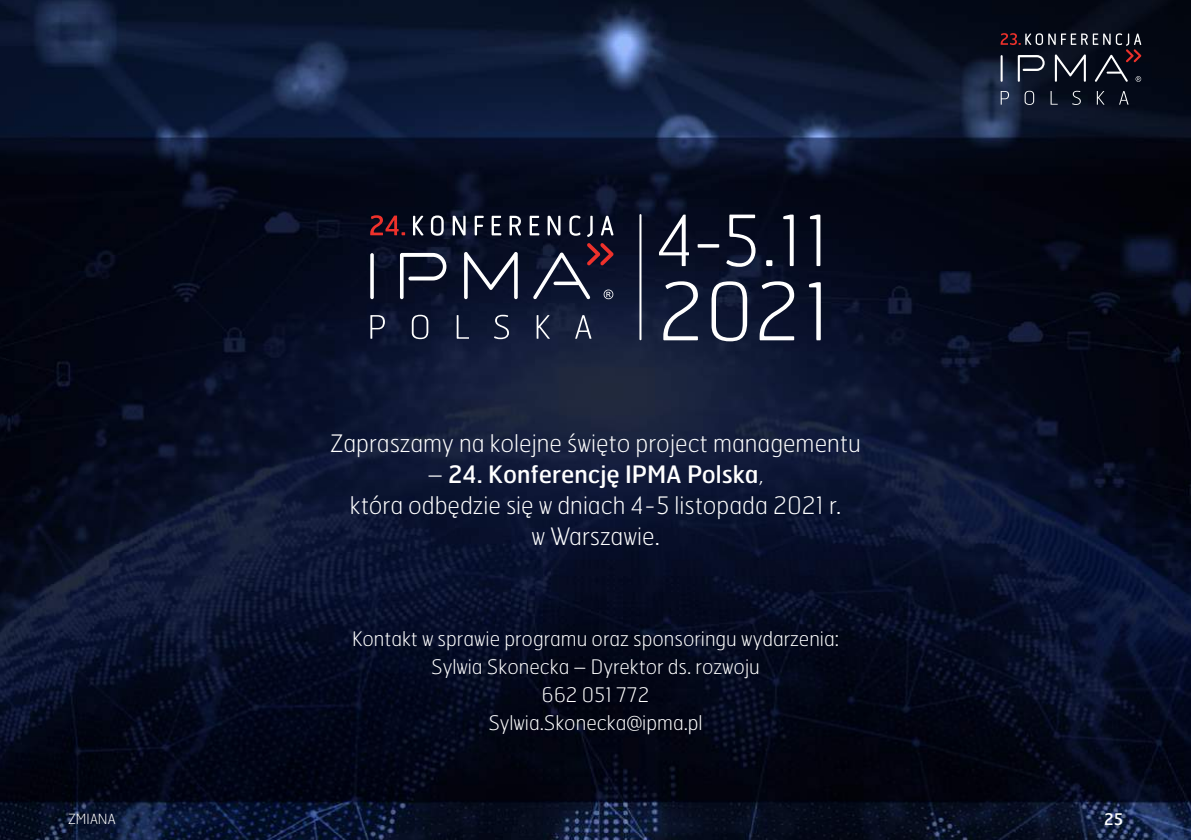
<style>
.page{position:relative;width:1191px;height:840px;background:#fff}
.page>*{position:absolute;margin:0;border:0;box-sizing:border-box;transform-origin:0 0}
.t1{font:100 24px/31.2px "Hermes Pl";color:#fff;text-align:center}
.t2{font:100 20px/27.8px "Hermes Pl";color:#fff;text-align:center}
.t3{font:16px "Hermes Pl";color:#fff}
.t4{font:100 14px "Hermes Pl";color:#fff}
.s1{font-weight:400}
</style>
<div class="page">
<img style="left:0;top:0;width:1191px;height:839px">
<svg style="left:1000px;top:91px;width:9px;height:14px"></svg>
<svg style="left:1024px;top:91px;width:10px;height:14px"></svg>
<svg style="left:1050px;top:91px;width:7px;height:14px"></svg>
<svg style="left:1072px;top:91px;width:8px;height:14px"></svg>
<svg style="left:1096px;top:91px;width:8px;height:14px"></svg>
<svg style="left:1119px;top:91px;width:9px;height:14px"></svg>
<svg style="left:1000px;top:33px;width:141px;height:49px;background:#2e2f3c"></svg>
<svg style="left:370px;top:215px;width:35px;height:20px"></svg>
<svg style="left:370px;top:315px;width:15px;height:23px"></svg>
<svg style="left:412px;top:314px;width:16px;height:25px"></svg>
<svg style="left:457px;top:315px;width:12px;height:23px"></svg>
<svg style="left:494px;top:314px;width:15px;height:25px"></svg>
<svg style="left:536px;top:315px;width:14px;height:23px"></svg>
<svg style="left:575px;top:315px;width:16px;height:23px"></svg>
<svg style="left:370px;top:243px;width:243px;height:56px;background:#2e3146"></svg>
<svg style="left:413px;top:216px;width:10px;height:19px"></svg>
<svg style="left:474px;top:216px;width:10px;height:19px"></svg>
<svg style="left:491px;top:216px;width:10px;height:19px"></svg>
<svg style="left:431px;top:215px;width:13px;height:20px"></svg>
<svg style="left:453px;top:216px;width:12px;height:19px"></svg>
<svg style="left:529px;top:216px;width:10px;height:19px"></svg>
<svg style="left:509px;top:216px;width:12px;height:19px"></svg>
<svg style="left:587px;top:216px;width:5px;height:21px"></svg>
<svg style="left:601px;top:216px;width:12px;height:19px"></svg>
<svg style="left:569px;top:215px;width:11px;height:20px"></svg>
<svg style="left:547px;top:216px;width:13px;height:19px"></svg>
<hr style="left:639px;top:214px;width:2px;height:126px;background:#fff">
<svg style="left:663px;top:281px;width:35px;height:59px"></svg>
<svg style="left:711px;top:281px;width:36px;height:60px"></svg>
<svg style="left:759px;top:281px;width:35px;height:59px"></svg>
<svg style="left:809px;top:282px;width:12px;height:58px"></svg>
<svg style="left:659px;top:214px;width:30px;height:52px"></svg>
<svg style="left:697px;top:244px;width:22px;height:3px"></svg>
<svg style="left:726px;top:214px;width:29px;height:53px"></svg>
<svg style="left:766px;top:260px;width:6px;height:6px"></svg>
<svg style="left:783px;top:214px;width:10px;height:52px"></svg>
<svg style="left:810px;top:214px;width:10px;height:52px"></svg>
<p class="t1" style="left:330px;top:426px;width:532px">Zapraszamy na kolejne święto project managementu</p>
<p class="t1" style="left:350px;top:458px;width:492px">– <span class="s1">24. Konferencję IPMA Polska</span>,<br>która odbędzie się w dniach 4-5 listopada 2021 r. w Warszawie.</p>
<p class="t2" style="left:352px;top:624px;width:488px">Kontakt w sprawie programu oraz sponsoringu wydarzenia:<br>Sylwia Skonecka – Dyrektor ds. rozwoju<br>662 051 772<br>Sylwia.Skonecka@ipma.pl</p>
<p class="t4" style="left:68px;top:810px;width:49px">ZMIANA</p>
<p class="t3" style="left:1104px;top:808px;width:20px">25</p>
</div>
